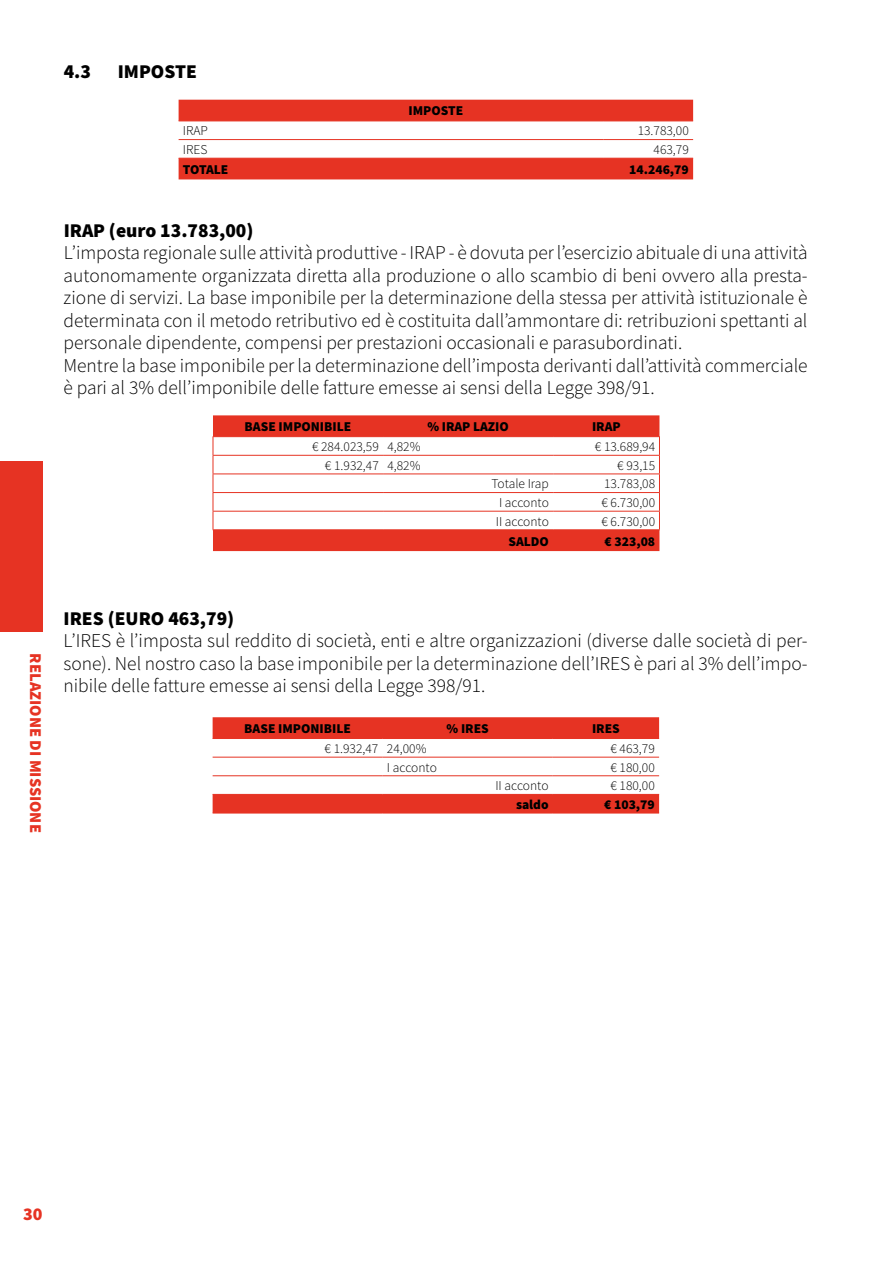
<style>
.page{position:relative;width:893px;height:1263px;background:#fff}
.page>*{position:absolute;margin:0;border:0;box-sizing:border-box;transform-origin:0 0}
.t1{font:19.5px/22.5px "Source Sans Variable";color:#000}
.t2{font:18px "Source Sans Variable";color:#e63323}
.t3{font:16.5px "Source Sans Variable";color:#e63323}
.t4{font:13.5px "Source Sans Variable";color:#000}
</style>
<div class="page">
<div style="left:0;top:461px;width:43px;height:170px;background:#e63323"></div>
<svg style="left:179px;top:100px;width:514px;height:79px"></svg>
<hr style="left:179px;top:121px;width:425px;height:1px;background:#e63323">
<hr style="left:604px;top:121px;width:89px;height:1px;background:#e63323">
<hr style="left:179px;top:139px;width:425px;height:1px;background:#e63323">
<hr style="left:604px;top:139px;width:89px;height:1px;background:#e63323">
<hr style="left:179px;top:158px;width:425px;height:1px;background:#e63323">
<hr style="left:604px;top:158px;width:89px;height:1px;background:#e63323">
<svg style="left:213px;top:415px;width:446px;height:136px"></svg>
<hr style="left:213px;top:436px;width:170px;height:1px;background:#e63323">
<hr style="left:383px;top:436px;width:170px;height:1px;background:#e63323">
<hr style="left:553px;top:436px;width:107px;height:1px;background:#e63323">
<hr style="left:213px;top:455px;width:170px;height:1px;background:#e63323">
<hr style="left:383px;top:455px;width:170px;height:1px;background:#e63323">
<hr style="left:553px;top:455px;width:107px;height:1px;background:#e63323">
<hr style="left:213px;top:473px;width:170px;height:1px;background:#e63323">
<hr style="left:383px;top:473px;width:170px;height:1px;background:#e63323">
<hr style="left:553px;top:473px;width:107px;height:1px;background:#e63323">
<hr style="left:213px;top:492px;width:170px;height:1px;background:#e63323">
<hr style="left:383px;top:492px;width:170px;height:1px;background:#e63323">
<hr style="left:553px;top:492px;width:107px;height:1px;background:#e63323">
<hr style="left:213px;top:511px;width:170px;height:1px;background:#e63323">
<svg style="left:213px;top:437px;width:1px;height:92px"></svg>
<hr style="left:383px;top:511px;width:170px;height:1px;background:#e63323">
<hr style="left:553px;top:511px;width:107px;height:1px;background:#e63323">
<svg style="left:659px;top:437px;width:1px;height:92px"></svg>
<hr style="left:213px;top:529px;width:170px;height:1px;background:#e63323">
<hr style="left:383px;top:529px;width:170px;height:1px;background:#e63323">
<hr style="left:553px;top:529px;width:107px;height:1px;background:#e63323">
<svg style="left:213px;top:717px;width:446px;height:96px"></svg>
<hr style="left:213px;top:738px;width:170px;height:1px;background:#e63323">
<hr style="left:383px;top:738px;width:170px;height:1px;background:#e63323">
<hr style="left:553px;top:738px;width:106px;height:1px;background:#e63323">
<hr style="left:213px;top:757px;width:170px;height:1px;background:#e63323">
<hr style="left:383px;top:757px;width:170px;height:1px;background:#e63323">
<hr style="left:553px;top:757px;width:106px;height:1px;background:#e63323">
<hr style="left:213px;top:775px;width:170px;height:1px;background:#e63323">
<hr style="left:383px;top:775px;width:170px;height:1px;background:#e63323">
<hr style="left:553px;top:775px;width:106px;height:1px;background:#e63323">
<hr style="left:213px;top:794px;width:170px;height:1px;background:#e63323">
<hr style="left:383px;top:794px;width:170px;height:1px;background:#e63323">
<hr style="left:553px;top:794px;width:106px;height:1px;background:#e63323">
<hr style="left:213px;top:813px;width:170px;height:1px;background:#e63323">
<hr style="left:383px;top:813px;width:170px;height:1px;background:#e63323">
<hr style="left:553px;top:813px;width:106px;height:1px;background:#e63323">
<p class="t1" style="left:64px;top:61px;width:29px">4.3</p>
<p class="t1" style="left:118px;top:61px;width:81px">IMPOSTE</p>
<p class="t4" style="left:408px;top:103px;width:56px">IMPOSTE</p>
<p class="t4" style="left:183px;top:123px;width:27px">IRAP</p>
<p class="t4" style="left:638px;top:123px;width:53px">13.783,00</p>
<p class="t4" style="left:183px;top:141px;width:26px">IRES</p>
<p class="t4" style="left:654px;top:141px;width:37px">463,79</p>
<p class="t4" style="left:183px;top:161px;width:47px">TOTALE</p>
<p class="t4" style="left:629px;top:161px;width:61px">14.246,79</p>
<p class="t1" style="left:63px;top:219px;width:746px">IRAP (euro 13.783,00)<br>L’imposta regionale sulle attività produttive -IRAP - è dovuta perl’esercizio abituale di una attività autonomamente organizzata diretta alla produzione o allo scambio di beni ovvero alla presta&shy;zione di servizi. La base imponibile per la determinazione della stessa per attività istituzionale è determinata con il metodo retributivo ed è costituita dall’ammontare di: retribuzioni spettanti al personale dipendente, compensi per prestazioni occasionali e parasubordinati.<br>Mentre la base imponibile per la determinazione dell’imposta derivanti dall’attività commerciale è pari al 3% dell’imponibile delle fatture emesse ai sensi della Legge 398/91.</p>
<p class="t4" style="left:245px;top:418px;width:108px">BASE IMPONIBILE</p>
<p class="t4" style="left:427px;top:418px;width:83px">% IRAP LAZIO</p>
<p class="t4" style="left:592px;top:418px;width:30px">IRAP</p>
<p class="t4" style="left:312px;top:438px;width:110px">€ 284.023,59 4,82%</p>
<p class="t4" style="left:595px;top:438px;width:62px">€ 13.689,94</p>
<p class="t4" style="left:325px;top:457px;width:97px">€ 1.932,47 4,82%</p>
<p class="t4" style="left:617px;top:457px;width:39px">€ 93,15</p>
<p class="t4" style="left:491px;top:476px;width:59px">Totale Irap</p>
<p class="t4" style="left:604px;top:476px;width:53px">13.783,08</p>
<p class="t4" style="left:499px;top:494px;width:51px">I acconto</p>
<p class="t4" style="left:601px;top:494px;width:55px">€ 6.730,00</p>
<p class="t4" style="left:496px;top:513px;width:55px">II acconto</p>
<p class="t4" style="left:601px;top:513px;width:55px">€ 6.730,00</p>
<p class="t4" style="left:508px;top:533px;width:42px">SALDO</p>
<p class="t4" style="left:604px;top:533px;width:52px">€ 323,08</p>
<p class="t3" style="left:46px;top:653px;width:181px;rotate:90deg">RELAZIONE DI MISSIONE</p>
<p class="t1" style="left:63px;top:607px;width:746px">IRES (EURO 463,79)<br>L’IRES è l’imposta sul reddito di società, enti e altre organizzazioni (diverse dalle società di per&shy;sone). Nel nostro caso la base imponibile per la determinazione dell’IRES è pari al 3% dell’impo&shy;nibile delle fatture emesse ai sensi della Legge 398/91.</p>
<p class="t4" style="left:244px;top:720px;width:108px">BASE IMPONIBILE</p>
<p class="t4" style="left:447px;top:720px;width:44px">% IRES</p>
<p class="t4" style="left:592px;top:720px;width:29px">IRES</p>
<p class="t4" style="left:325px;top:740px;width:104px">€ 1.932,47 24,00%</p>
<p class="t4" style="left:610px;top:740px;width:46px">€ 463,79</p>
<p class="t4" style="left:387px;top:759px;width:51px">I acconto</p>
<p class="t4" style="left:610px;top:759px;width:46px">€ 180,00</p>
<p class="t4" style="left:495px;top:777px;width:55px">II acconto</p>
<p class="t4" style="left:610px;top:777px;width:46px">€ 180,00</p>
<p class="t4" style="left:516px;top:796px;width:34px">saldo</p>
<p class="t4" style="left:604px;top:796px;width:52px">€ 103,79</p>
<p class="t2" style="left:23px;top:1203px;width:21px">30</p>
</div>
